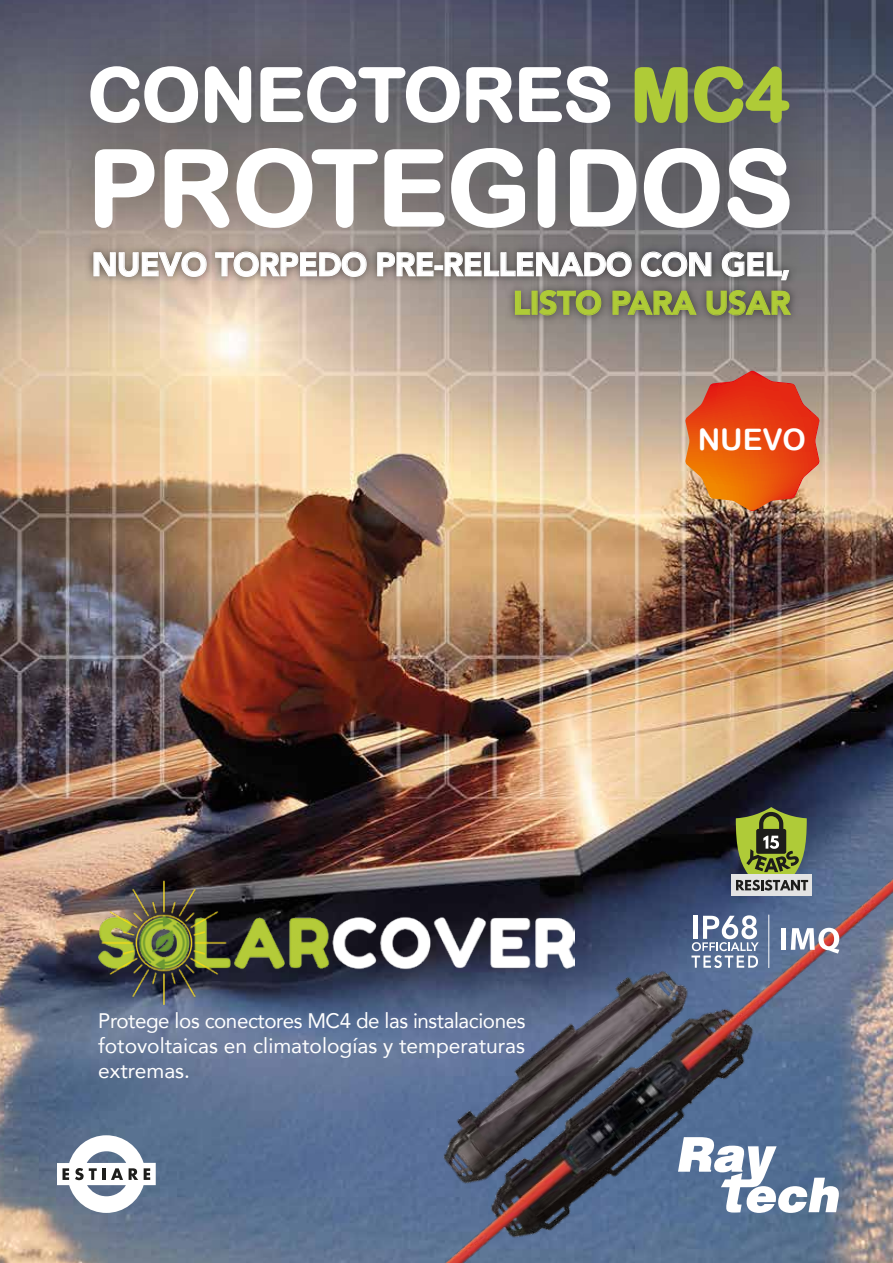
<style>
.page{position:relative;width:893px;height:1263px;background:#fff}
.page>*{position:absolute;margin:0;border:0;box-sizing:border-box;transform-origin:0 0}
.t1{font:104.7px "Arial Rounded MT Bold";color:#fff}
.t2{font:73.2px "Arial Rounded MT Bold";color:#fff}
.t3{font:900 32.7px "Avenir";letter-spacing:-.02em;color:#fff}
.t4{font:900 32.7px "Avenir";letter-spacing:-.01em;color:#afcb37}
.t5{font:29.7px "Arial Rounded MT Bold";color:#fff}
.t6{font:21px/25.2px "Avenir";color:#fff;text-align:justify}
.s1{color:#afcb37}
</style>
<div class="page">
<img style="left:0;top:338px;width:893px;height:925px">
<img style="left:413px;top:815px;width:480px;height:448px">
<img style="left:0;top:0;width:893px;height:338px">
<svg style="left:89px;top:64px;width:163px;height:61px;background:#848388"></svg>
<svg style="left:259px;top:65px;width:353px;height:60px;background:#818288"></svg>
<svg style="left:633px;top:60px;width:158px;height:65px;background:#656d59"></svg>
<svg style="left:93px;top:148px;width:63px;height:81px;background:#9d9490"></svg>
<svg style="left:163px;top:147px;width:364px;height:83px;background:#958e8c"></svg>
<svg style="left:536px;top:147px;width:21px;height:82px"></svg>
<svg style="left:569px;top:147px;width:222px;height:82px;background:#7c7c80"></svg>
<img style="left:66px;top:235px;width:746px;height:109px">
<svg style="left:94px;top:252px;width:113px;height:25px;background:#a69b92"></svg>
<svg style="left:215px;top:252px;width:152px;height:25px;background:#a39891"></svg>
<svg style="left:377px;top:252px;width:56px;height:24px"></svg>
<div style="left:435px;top:265px;width:8px;height:5px;border:1px solid #fff"></div>
<svg style="left:445px;top:252px;width:187px;height:25px;background:#83807f"></svg>
<svg style="left:641px;top:252px;width:70px;height:25px;background:#797879"></svg>
<svg style="left:722px;top:252px;width:67px;height:28px;background:#7c7b7c"></svg>
<svg style="left:515px;top:291px;width:15px;height:24px"></svg>
<div style="left:532px;top:291px;width:5px;height:24px;border:1px solid #afcb37"></div>
<svg style="left:539px;top:290px;width:62px;height:25px;background:#787a5b"></svg>
<svg style="left:613px;top:291px;width:84px;height:24px;background:#707255"></svg>
<svg style="left:707px;top:290px;width:84px;height:25px;background:#6f7254"></svg>
<svg style="left:685px;top:371px;width:135px;height:140px;background:#db602e"></svg>
<img style="left:99px;top:880px;width:476px;height:125px">
<svg style="left:57px;top:1135px;width:99px;height:78px"></svg>
<svg style="left:678px;top:1137px;width:161px;height:76px"></svg>
<svg style="left:691px;top:915px;width:68px;height:53px"></svg>
<div style="left:781px;top:928px;width:5px;height:22px;background:#fff"></div>
<svg style="left:791px;top:928px;width:48px;height:25px"></svg>
<hr style="left:768px;top:915px;width:1px;height:53px;background:#fff">
<div style="left:731px;top:874px;width:80px;height:22px;background:#e3e3e3"></div>
<svg style="left:736px;top:807px;width:72px;height:84px;background:#79864c"></svg>
<h2 class="t2" style="left:88px;top:52px;width:703px">CONECTORES <span class="s1">MC4</span></h2>
<h1 class="t1" style="left:88px;top:126px;width:707px">PROTEGIDOS</h1>
<h3 class="t3" style="left:92px;top:236px;width:700px">NUEVO TORPEDO PRE-RELLENADO CON GEL,</h3>
<h3 class="t4" style="left:513px;top:275px;width:279px">LISTO PARA USAR</h3>
<h3 class="t5" style="left:698px;top:422px;width:110px">NUEVO</h3>
<p class="t6" style="left:98px;top:1007px;width:429px">Protege los conectores MC4 de las instalaciones fotovoltaicas en climatologías y temperaturas extremas.</p>
</div>
